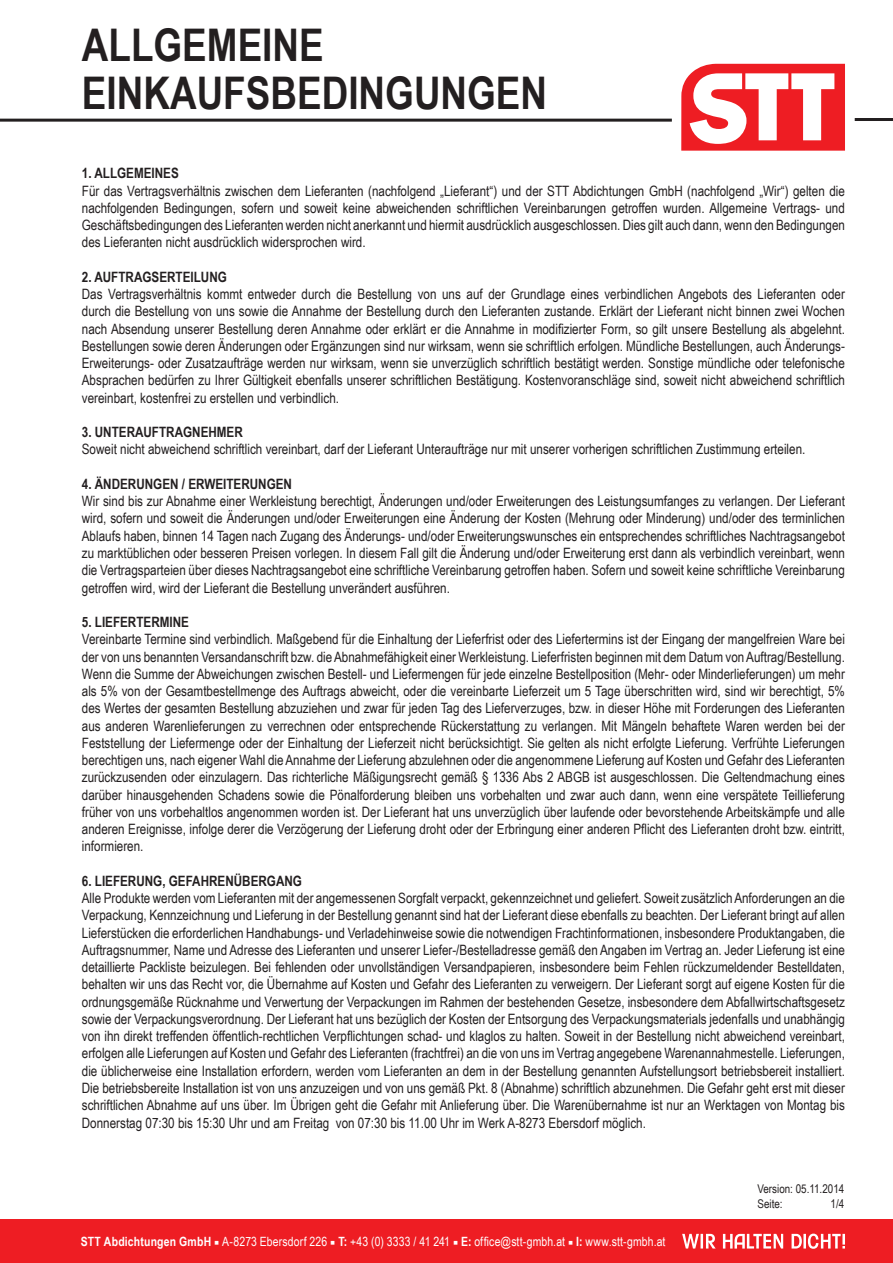
<style>
.page{position:relative;width:893px;height:1263px;background:#fff}
.page>*{position:absolute;margin:0;border:0;box-sizing:border-box;transform-origin:0 0}
.t1{font:700 45px/48px "Arial Narrow";color:#231f20}
.t2{font:14.25px/17.2px "Arial Narrow";color:#231f20;text-align:justify}
.t3{font:700 14.25px "Arial Narrow";color:#231f20}
.t4{font:12.75px "Arial Narrow";letter-spacing:.01em;color:#fff}
.t5{font:12px/15px "Arial Narrow";color:#231f20}
.s1{font-weight:700}
.s2{font-family:"Minion Pro"}
</style>
<div class="page">
<hr style="left:0;top:119px;width:672px;height:3px;background:#231f20">
<hr style="left:855px;top:118px;width:38px;height:3px;background:#231f20">
<div style="left:0;top:1219px;width:893px;height:44px;background:#ee1d23"></div>
<svg style="left:682px;top:1233px;width:163px;height:16px"></svg>
<svg style="left:681px;top:64px;width:164px;height:87px"></svg>
<h1 class="t1" style="left:82px;top:18px;width:467px">ALLGEMEINE<br>EINKAUFSBEDINGUNGEN</h1>
<p class="t3" style="left:82px;top:163px;width:98px">1. ALLGEMEINES</p>
<p class="t2" style="left:82px;top:181px;width:765px">Für das Vertragsverhältnis zwischen dem Lieferanten (nachfolgend „Lieferant“) und der STT Abdichtungen GmbH (nachfolgend „Wir“) gelten die nachfolgenden Bedingungen, sofern und soweit keine abweichenden schriftlichen Vereinbarungen getroffen wurden. Allgemeine Vertrags- und Geschäftsbedingungen des Lieferanten werden nicht anerkannt und hiermit ausdrücklich ausgeschlossen. Dies gilt auch dann, wenn den Bedingungen des Lieferanten nicht ausdrücklich widersprochen wird.</p>
<p class="t3" style="left:82px;top:266px;width:146px">2. AUFTRAGSERTEILUNG</p>
<p class="t2" style="left:82px;top:285px;width:765px">Das Vertragsverhältnis kommt entweder durch die Bestellung von uns auf der Grundlage eines verbindlichen Angebots des Lieferanten oder durch die Bestellung von uns sowie die Annahme der Bestellung durch den Lieferanten zustande. Erklärt der Lieferant nicht binnen zwei Wochen nach Absendung unserer Bestellung deren Annahme oder erklärt er die Annahme in modifizierter Form, so gilt unsere Bestellung als abgelehnt.<br>Bestellungen sowie deren Änderungen oder Ergänzungen sind nur wirksam, wenn sie schriftlich erfolgen. Mündliche Bestellungen, auch Änderungs-Erweiterungs- oder Zusatzaufträge werden nur wirksam, wenn sie unverzüglich schriftlich bestätigt werden. Sonstige mündliche oder telefonische Absprachen bedürfen zu Ihrer Gültigkeit ebenfalls unserer schriftlichen Bestätigung. Kostenvoranschläge sind, soweit nicht abweichend schriftlich vereinbart, kostenfrei zu erstellen und verbindlich.</p>
<p class="t3" style="left:82px;top:421px;width:162px">3. UNTERAUFTRAGNEHMER</p>
<p class="t2" style="left:82px;top:440px;width:725px">Soweit nicht abweichend schriftlich vereinbart, darf der Lieferant Unteraufträge nur mit unserer vorherigen schriftlichen Zustimmung erteilen.</p>
<p class="t3" style="left:82px;top:473px;width:212px">4. ÄNDERUNGEN / ERWEITERUNGEN</p>
<p class="t2" style="left:82px;top:492px;width:765px">Wir sind bis zur Abnahme einer Werkleistung berechtigt, Änderungen und/oder Erweiterungen des Leistungsumfanges zu verlangen. Der Lieferant wird, sofern und soweit die Änderungen und/oder Erweiterungen eine Änderung der Kosten (Mehrung oder Minderung) und/oder des terminlichen Ablaufs haben, binnen 14 Tagen nach Zugang des Änderungs- und/oder Erweiterungswunsches ein entsprechendes schriftliches Nachtragsangebot zu marktüblichen oder besseren Preisen vorlegen. In diesem Fall gilt die Änderung und/oder Erweiterung erst dann als verbindlich vereinbart, wenn die Vertragsparteien über dieses Nachtragsangebot eine schriftliche Vereinbarung getroffen haben. Sofern und soweit keine schriftliche Vereinbarung getroffen wird, wird der Lieferant die Bestellung unverändert ausführen.</p>
<p class="t3" style="left:82px;top:611px;width:109px">5. LIEFERTERMINE</p>
<p class="t2" style="left:82px;top:630px;width:765px">Vereinbarte Termine sind verbindlich. Maßgebend für die Einhaltung der Lieferfrist oder des Liefertermins ist der Eingang der mangelfreien Ware bei der von uns benannten Versandanschrift bzw. die Abnahmefähigkeit einer Werkleistung. Lieferfristen beginnen mit dem Datum von Auftrag/Bestellung.<br>Wenn die Summe der Abweichungen zwischen Bestell- und Liefermengen für jede einzelne Bestellposition (Mehr- oder Minderlieferungen) um mehr als 5% von der Gesamtbestellmenge des Auftrags abweicht, oder die vereinbarte Lieferzeit um 5 Tage überschritten wird, sind wir berechtigt, 5% des Wertes der gesamten Bestellung abzuziehen und zwar für jeden Tag des Lieferverzuges, bzw. in dieser Höhe mit Forderungen des Lieferanten aus anderen Warenlieferungen zu verrechnen oder entsprechende Rückerstattung zu verlangen. Mit Mängeln behaftete Waren werden bei der Feststellung der Liefermenge oder der Einhaltung der Lieferzeit nicht berücksichtigt. Sie gelten als nicht erfolgte Lieferung. Verfrühte Lieferungen berechtigen uns, nach eigener Wahl die Annahme der Lieferung abzulehnen oder die angenommene Lieferung auf Kosten und Gefahr des Lieferanten zurückzusenden oder einzulagern. Das richterliche Mäßigungsrecht gemäß § 1336 Abs 2 ABGB ist ausgeschlossen. Die Geltendmachung eines darüber hinausgehenden Schadens sowie die Pönalforderung bleiben uns vorbehalten und zwar auch dann, wenn eine verspätete Teillieferung früher von uns vorbehaltlos angenommen worden ist. Der Lieferant hat uns unverzüglich über laufende oder bevorstehende Arbeitskämpfe und alle anderen Ereignisse, infolge derer die Verzögerung der Lieferung droht oder der Erbringung einer anderen Pflicht des Lieferanten droht bzw. eintritt, informieren.</p>
<p class="t3" style="left:82px;top:870px;width:222px">6. LIEFERUNG, GEFAHRENÜBERGANG</p>
<p class="t2" style="left:82px;top:889px;width:765px">Alle Produkte werden vom Lieferanten mit der angemessenen Sorgfalt verpackt, gekennzeichnet und geliefert. Soweit zusätzlich Anforderungen an die Verpackung, Kennzeichnung und Lieferung in der Bestellung genannt sind hat der Lieferant diese ebenfalls zu beachten. Der Lieferant bringt auf allen Lieferstücken die erforderlichen Handhabungs- und Verladehinweise sowie die notwendigen Frachtinformationen, insbesondere Produktangaben, die Auftragsnummer, Name und Adresse des Lieferanten und unserer Liefer-/Bestelladresse gemäß den Angaben im Vertrag an. Jeder Lieferung ist eine detaillierte Packliste beizulegen. Bei fehlenden oder unvollständigen Versandpapieren, insbesondere beim Fehlen rückzumeldender Bestelldaten, behalten wir uns das Recht vor, die Übernahme auf Kosten und Gefahr des Lieferanten zu verweigern. Der Lieferant sorgt auf eigene Kosten für die ordnungsgemäße Rücknahme und Verwertung der Verpackungen im Rahmen der bestehenden Gesetze, insbesondere dem Abfallwirtschaftsgesetz sowie der Verpackungsverordnung. Der Lieferant hat uns bezüglich der Kosten der Entsorgung des Verpackungsmaterials jedenfalls und unabhängig von ihn direkt treffenden öffentlich-rechtlichen Verpflichtungen schad- und klaglos zu halten. Soweit in der Bestellung nicht abweichend vereinbart, erfolgen alle Lieferungen auf Kosten und Gefahr des Lieferanten (frachtfrei) an die von uns im Vertrag angegebene Warenannahmestelle. Lieferungen, die üblicherweise eine Installation erfordern, werden vom Lieferanten an dem in der Bestellung genannten Aufstellungsort betriebsbereit installiert.<br>Die betriebsbereite Installation ist von uns anzuzeigen und von uns gemäß Pkt. 8 (Abnahme) schriftlich abzunehmen. Die Gefahr geht erst mit dieser schriftlichen Abnahme auf uns über. Im Übrigen geht die Gefahr mit Anlieferung über. Die Warenübernahme ist nur an Werktagen von Montag bis Donnerstag 07:30 bis 15:30 Uhr und am Freitag von 07:30 bis 11.00 Uhr im Werk A-8273 Ebersdorf möglich.</p>
<p class="t4" style="left:81px;top:1232px;width:586px"><span class="s1">STT Abdichtungen GmbH</span> <span class="s2">■</span> A-8273 Ebersdorf 226 <span class="s2">■</span> <span class="s1">T:</span> +43 (0) 3333 / 41 241 <span class="s2">■</span> <span class="s1">E:</span> office@stt-gmbh.at <span class="s2">■</span> <span class="s1">I:</span> www.stt-gmbh.at</p>
<p class="t5" style="left:757px;top:1181px;width:88px">Version: 05.11.2014<br>Seite:</p>
<p class="t5" style="left:831px;top:1196px;width:15px">1/4</p>
</div>
